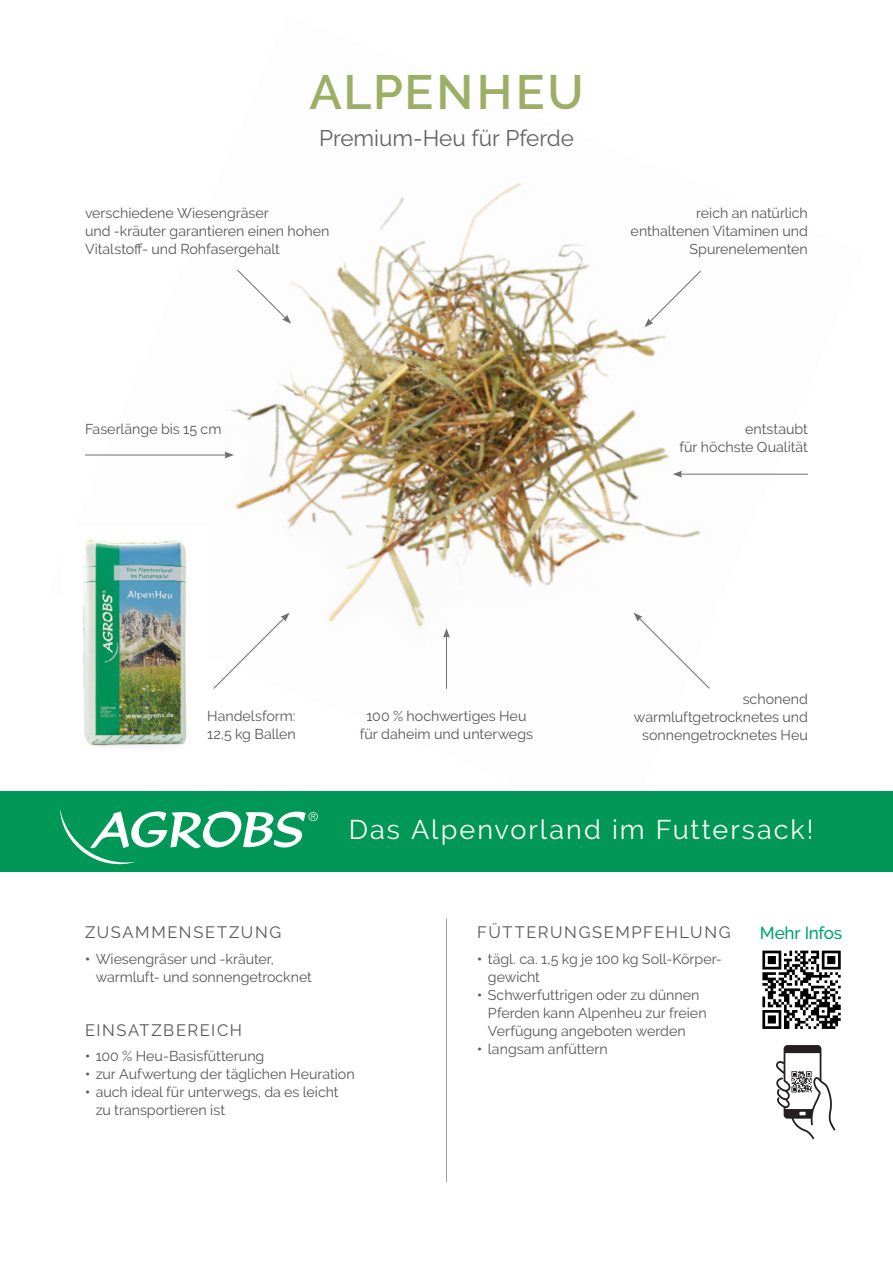
<style>
.page{position:relative;width:893px;height:1263px;background:#fff}
.page>*{position:absolute;margin:0;border:0;box-sizing:border-box;transform-origin:0 0}
.t1{font:600 48px "Raleway";letter-spacing:.055em;color:#9baf65}
.t2{font:27px "Raleway";letter-spacing:.075em;color:#fff}
.t3{font:22.5px "Raleway";color:#646363}
.t4{font:500 17.25px "Raleway";letter-spacing:-.015em;color:#00a36c}
.t5{font:16.5px "Raleway";letter-spacing:.1em;color:#575756}
.t6{font:14.25px "Raleway";letter-spacing:-.005em;color:#575756}
.s1{font-weight:700}
</style>
<div class="page">
<img style="left:85px;top:182px;width:723px;height:445px">
<div style="left:0;top:791px;width:893px;height:81px;background:#009757"></div>
<svg style="left:60px;top:809px;width:258px;height:56px"></svg>
<hr style="left:446px;top:918px;width:1px;height:264px;background:#9d9d9c">
<img style="left:83px;top:527px;width:124px;height:221px">
<hr style="left:85px;top:455px;width:142px;height:1px;background:#706f6f">
<svg style="left:224px;top:452px;width:10px;height:6px"></svg>
<hr style="left:680px;top:474px;width:128px;height:1px;background:#706f6f">
<svg style="left:673px;top:471px;width:9px;height:7px"></svg>
<hr style="left:446px;top:635px;width:1px;height:54px;background:#706f6f">
<svg style="left:443px;top:628px;width:7px;height:10px"></svg>
<svg style="left:236px;top:269px;width:55px;height:55px"></svg>
<svg style="left:644px;top:270px;width:58px;height:57px"></svg>
<svg style="left:213px;top:613px;width:77px;height:76px"></svg>
<svg style="left:634px;top:613px;width:76px;height:76px"></svg>
<svg style="left:762px;top:950px;width:79px;height:79px"></svg>
<svg style="left:776px;top:1045px;width:59px;height:94px"></svg>
<p class="t1" style="left:309px;top:64px;width:276px">ALPENHEU</p>
<p class="t3" style="left:319px;top:125px;width:256px">Premium-Heu für Pferde</p>
<p class="t6" style="left:85px;top:204px;width:185px">verschiedene Wiesengräser</p>
<p class="t6" style="left:85px;top:222px;width:246px">und -kräuter garantieren einen hohen</p>
<p class="t6" style="left:85px;top:240px;width:197px">Vitalstoff- und Rohfasergehalt</p>
<p class="t6" style="left:696px;top:204px;width:113px">reich an natürlich</p>
<p class="t6" style="left:631px;top:222px;width:179px">enthaltenen Vitaminen und</p>
<p class="t6" style="left:690px;top:240px;width:120px">Spurenelementen</p>
<p class="t6" style="left:85px;top:420px;width:138px">Faserlänge bis 15 cm</p>
<p class="t6" style="left:745px;top:420px;width:64px">entstaubt</p>
<p class="t6" style="left:679px;top:438px;width:130px">für höchste Qualität</p>
<p class="t6" style="left:207px;top:708px;width:90px">Handelsform:</p>
<p class="t6" style="left:207px;top:726px;width:90px">12,5 kg Ballen</p>
<p class="t6" style="left:366px;top:708px;width:161px">100 % hochwertiges Heu</p>
<p class="t6" style="left:360px;top:726px;width:175px">für daheim und unterwegs</p>
<p class="t6" style="left:743px;top:690px;width:67px">schonend</p>
<p class="t6" style="left:634px;top:708px;width:175px">warmluftgetrocknetes und</p>
<p class="t6" style="left:642px;top:726px;width:167px">sonnengetrocknetes Heu</p>
<p class="t2" style="left:349px;top:814px;width:466px">Das Alpenvorland im Futtersack!</p>
<p class="t5" style="left:85px;top:923px;width:198px">ZUSAMMENSETZUNG</p>
<p class="t6" style="left:85px;top:950px;width:191px"><span class="s1">•</span> Wiesengräser und -kräuter,</p>
<p class="t6" style="left:96px;top:968px;width:218px">warmluft- und sonnengetrocknet</p>
<p class="t5" style="left:85px;top:1020px;width:159px">EINSATZBEREICH</p>
<p class="t6" style="left:85px;top:1048px;width:181px"><span class="s1">•</span> 100 % Heu-Basisfütterung</p>
<p class="t6" style="left:85px;top:1066px;width:271px"><span class="s1">•</span> zur Aufwertung der täglichen Heuration</p>
<p class="t6" style="left:85px;top:1084px;width:255px"><span class="s1">•</span> auch ideal für unterwegs, da es leicht</p>
<p class="t6" style="left:96px;top:1102px;width:131px">zu transportieren ist</p>
<p class="t5" style="left:477px;top:923px;width:255px">FÜTTERUNGSEMPFEHLUNG</p>
<p class="t6" style="left:477px;top:950px;width:246px"><span class="s1">•</span> tägl. ca. 1,5 kg je 100 kg Soll-Körper-</p>
<p class="t6" style="left:488px;top:968px;width:54px">gewicht</p>
<p class="t6" style="left:477px;top:986px;width:224px"><span class="s1">•</span> Schwerfuttrigen oder zu dünnen</p>
<p class="t6" style="left:488px;top:1004px;width:220px">Pferden kann Alpenheu zur freien</p>
<p class="t6" style="left:488px;top:1022px;width:199px">Verfügung angeboten werden</p>
<p class="t6" style="left:477px;top:1040px;width:132px"><span class="s1">•</span> langsam anfüttern</p>
<p class="t4" style="left:760px;top:923px;width:84px">Mehr Infos</p>
</div>
